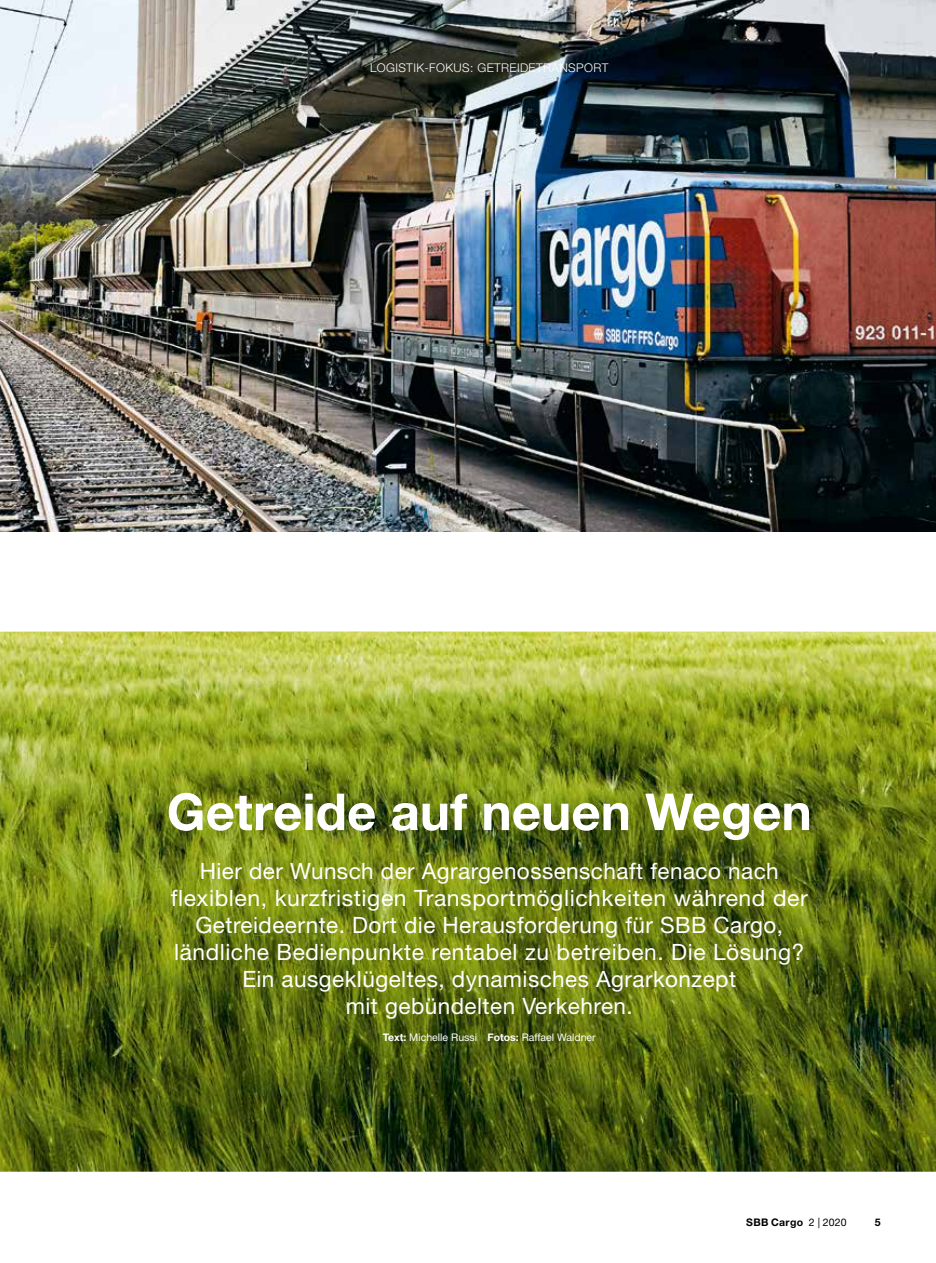
<style>
.page{position:relative;width:936px;height:1263px;background:#fff}
.page>*{position:absolute;margin:0;border:0;box-sizing:border-box;transform-origin:0 0}
.t1{font:700 51px "Helvetica Neue LT Std";color:#fff}
.t2{font:22.5px/27px "Helvetica Neue LT Std";letter-spacing:.02em;color:#fff;text-align:center}
.t3{font:300 12px "Helvetica Neue LT Std";letter-spacing:.03em;color:#fff}
.t4{font:10.5px "Helvetica Neue LT Std";color:#fff}
.t5{font:700 10.5px "Helvetica Neue LT Std";letter-spacing:.025em;color:#000}
.s1{font-weight:700}
.s2{font-weight:400}
</style>
<div class="page">
<img style="left:0;top:0;width:935px;height:531px">
<img style="left:0;top:631px;width:935px;height:541px">
<p class="t3" style="left:370px;top:61px;width:240px">LOGISTIK-FOKUS: GETREIDETRANSPORT</p>
<h1 class="t1" style="left:167px;top:780px;width:646px">Getreide auf neuen Wegen</h1>
<p class="t2" style="left:171px;top:857px;width:638px">Hier der Wunsch der Agrargenossenschaft fenaco nach flexiblen, kurzfristigen Transportmöglichkeiten während der Getreideernte. Dort die Herausforderung für SBB Cargo, ländliche Bedienpunkte rentabel zu betreiben. Die Lösung?<br>Ein ausgeklügeltes, dynamisches Agrarkonzept<br>mit gebündelten Verkehren.</p>
<p class="t4" style="left:383px;top:1031px;width:214px"><span class="s1">Text:</span> Michelle Russi <span class="s1">Fotos:</span> Raffael Waldner</p>
<p class="t5" style="left:746px;top:1215px;width:102px">SBB Cargo <span class="s2">2 | 2020</span></p>
<p class="t5" style="left:874px;top:1215px;width:7px">5</p>
</div>
